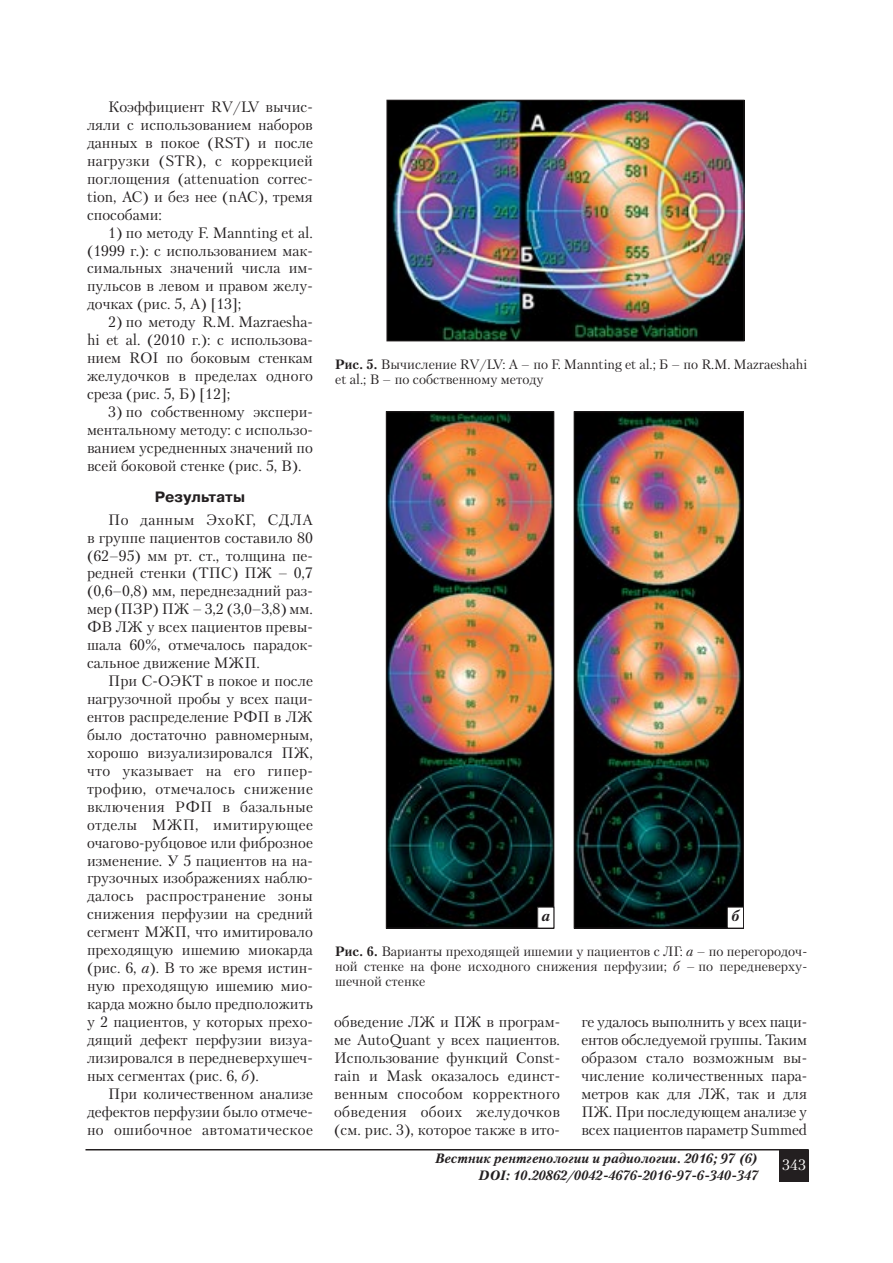
<style>
.page{position:relative;width:893px;height:1263px;background:#fff}
.page>*{position:absolute;margin:0;border:0;box-sizing:border-box;transform-origin:0 0}
.t1{font:15px/18px "Petersburg C";color:#231f20;text-align:justify}
.t2{font:700 15px "Pragmatica C";color:#231f20}
.t3{font:15px "Petersburg C";color:#fff}
.t4{font:italic 700 15px "Petersburg C";color:#231f20}
.t5{font:13.5px/15px "Petersburg C";color:#231f20}
.t6{font:italic 700 13.5px/16.5px "Petersburg C";color:#231f20;text-align:right}
.s1{font-style:italic}
.s2{font-weight:700}
</style>
<div class="page">
<hr style="left:85px;top:1149px;width:723px;height:1px;background:#231f20">
<div style="left:778px;top:1150px;width:30px;height:32px;background:#231f20"></div>
<img style="left:389px;top:102px;width:353px;height:237px">
<div style="left:387px;top:100px;width:357px;height:241px;border:1px solid #231f20"></div>
<img style="left:388px;top:414px;width:164px;height:512px">
<div style="left:386px;top:412px;width:168px;height:516px;border:1px solid #231f20"></div>
<img style="left:576px;top:414px;width:165px;height:512px">
<div style="left:574px;top:412px;width:169px;height:516px;border:1px solid #231f20"></div>
<div style="left:537px;top:907px;width:17px;height:21px;background:#fff"></div>
<div style="left:537px;top:907px;width:17px;height:21px;border:1px solid #231f20"></div>
<div style="left:727px;top:907px;width:16px;height:21px;background:#fff"></div>
<div style="left:727px;top:907px;width:16px;height:21px;border:1px solid #231f20"></div>
<p class="t1" style="left:87px;top:98px;width:227px;text-indent:21px">Коэффициент RV/LV вычис&shy;ляли с использованием наборов данных в покое (RST) и после нагрузки (STR), с коррекцией поглощения (attenuation correc&shy;tion, AC) и без нее (nAC), тремя способами:</p>
<p class="t1" style="left:87px;top:224px;width:227px;text-indent:21px">1) по методу F. Mannting et al. (1999 г.): с использованием мак&shy;симальных значений числа им&shy;пульсов в левом и правом желу&shy;дочках (рис. 5, А) [13];</p>
<p class="t1" style="left:87px;top:314px;width:227px;text-indent:21px">2) по методу R.M. Mazraesha&shy;hi et al. (2010 г.): с использова&shy;нием ROI по боковым стенкам желудочков в пределах одного среза (рис. 5, Б) [12];</p>
<p class="t1" style="left:87px;top:403px;width:227px;text-indent:21px">3) по собственному экспери&shy;ментальному методу: с использо&shy;ванием усредненных значений по всей боковой стенке (рис. 5, В).</p>
<p class="t2" style="left:155px;top:492px;width:92px">Результаты</p>
<p class="t1" style="left:87px;top:511px;width:227px;text-indent:21px">По данным ЭхоКГ, СДЛА в группе пациентов составило 80 (62–95) мм рт. ст., толщина пе&shy;редней стенки (ТПС) ПЖ – 0,7 (0,6–0,8) мм, переднезадний раз&shy;мер (ПЗР) ПЖ – 3,2 (3,0–3,8) мм.<br>ФВ ЛЖ у всех пациентов превы&shy;шала 60%, отмечалось парадок&shy;сальное движение МЖП.</p>
<p class="t1" style="left:87px;top:672px;width:227px;text-indent:21px">При С-ОЭКТ в покое и после нагрузочной пробы у всех паци&shy;ентов распределение РФП в ЛЖ было достаточно равномерным, хорошо визуализировался ПЖ, что указывает на его гипер&shy;трофию, отмечалось снижение включения РФП в базальные отделы МЖП, имитирующее очагово-рубцовое или фиброзное изменение. У 5 пациентов на на&shy;грузочных изображениях наблю&shy;далось распространение зоны снижения перфузии на средний сегмент МЖП, что имитировало преходящую ишемию миокарда (рис. 6, <span class="s1">а</span>). В то же время истин&shy;ную преходящую ишемию мио&shy;карда можно было предположить у 2 пациентов, у которых прехо&shy;дящий дефект перфузии визуа&shy;лизировался в передневерхушеч&shy;ных сегментах (рис. 6, <span class="s1">б</span>).</p>
<p class="t1" style="left:87px;top:1085px;width:227px;text-indent:21px">При количественном анализе дефектов перфузии было отмече&shy;но ошибочное автоматическое</p>
<p class="t5" style="left:335px;top:358px;width:473px"><span class="s2">Рис. 5.</span> Вычисление RV/LV: A – по F. Mannting et al.; Б – по R.M. Mazraeshahi et al.; В – по собственному методу</p>
<p class="t4" style="left:541px;top:910px;width:10px">а</p>
<p class="t4" style="left:731px;top:910px;width:9px">б</p>
<p class="t5" style="left:335px;top:945px;width:473px;text-align:justify"><span class="s2">Рис. 6.</span> Варианты преходящей ишемии у пациентов с ЛГ: <span class="s1">а</span> – по перегородоч&shy;ной стенке на фоне исходного снижения перфузии; <span class="s1">б</span> – по передневерху&shy;шечной стенке</p>
<p class="t1" style="left:334px;top:1013px;width:227px">обведение ЛЖ и ПЖ в програм&shy;ме AutoQuant у всех пациентов.<br>Использование функций Const&shy;rain и Mask оказалось единст&shy;венным способом корректного обведения обоих желудочков (см. рис. 3), которое также в ито-</p>
<p class="t1" style="left:581px;top:1013px;width:227px">ге удалось выполнить у всех паци&shy;ентов обследуемой группы. Таким образом стало возможным вы&shy;числение количественных пара&shy;метров как для ЛЖ, так и для ПЖ. При последующем анализе у всех пациентов параметр Summed</p>
<p class="t6" style="left:435px;top:1151px;width:325px">Вестник рентгенологии и радиологии. 2016; 97 (6)<br>DOI: 10.20862/0042-4676-2016-97-6-340-347</p>
<p class="t3" style="left:782px;top:1157px;width:25px">343</p>
</div>
